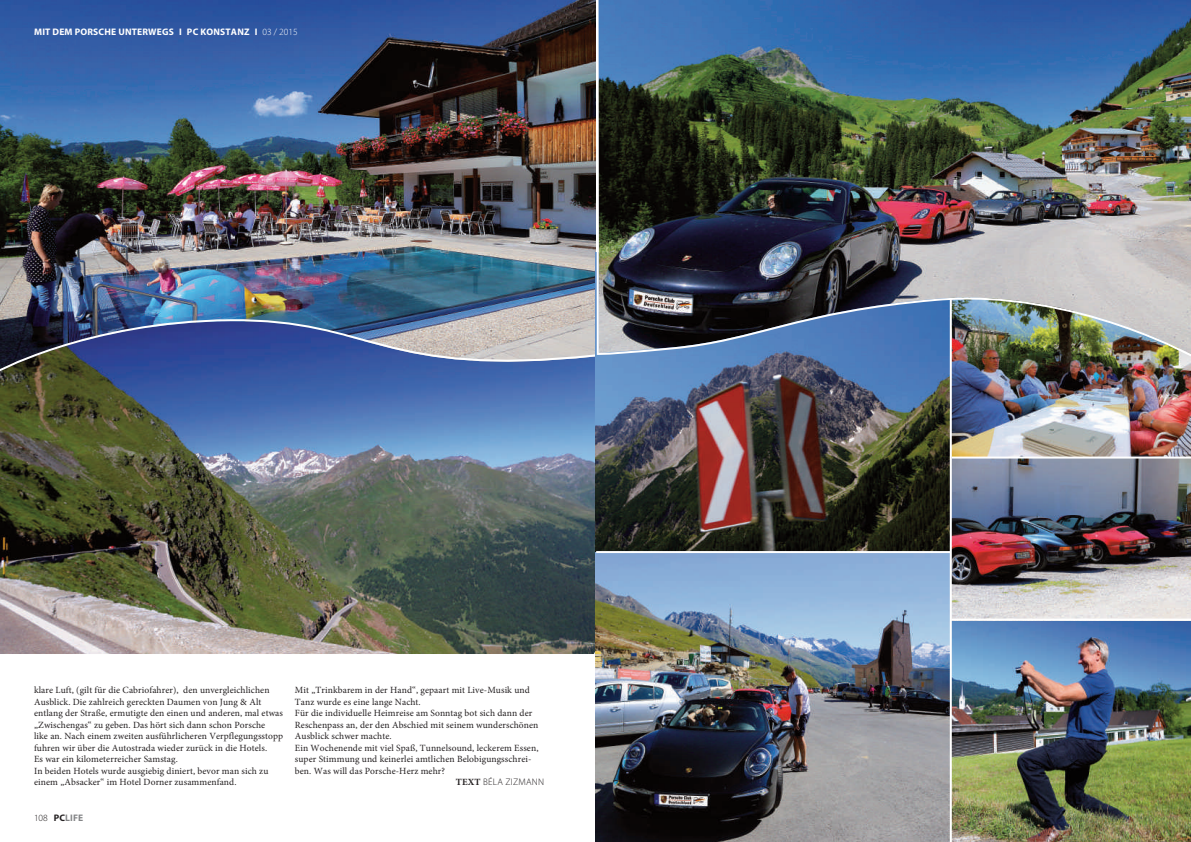
<style>
.page{position:relative;width:1191px;height:842px;background:#fff}
.page>*{position:absolute;margin:0;border:0;box-sizing:border-box;transform-origin:0 0}
.t1{font:9.5px/11.5px "Minion Pro";letter-spacing:.01em;color:#231f20}
.t2{font:700 9.5px "Myriad Pro";letter-spacing:.02em;color:#fff}
.t3{font:300 9.5px "Myriad Pro";letter-spacing:.03em;color:#231f20}
.t4{font:700 9.5px "Myriad Pro";letter-spacing:.02em;color:#848587}
.s1{font-weight:300}
.s2{font-family:"Minion Pro";font-weight:700}
.s3{font-weight:300;color:#231f20}
.s4{color:#231f20}
</style>
<div class="page">
<img style="left:0;top:1px;width:586px;height:317px">
<img style="left:0;top:318px;width:595px;height:336px">
<img style="left:951px;top:621px;width:239px;height:221px">
<img style="left:595px;top:361px;width:354px;height:191px">
<img style="left:595px;top:552px;width:354px;height:290px">
<img style="left:951px;top:361px;width:239px;height:95px">
<img style="left:951px;top:459px;width:239px;height:160px">
<img style="left:586px;top:1px;width:604px;height:360px">
<hr style="left:949px;top:298px;width:2px;height:544px;background:#fff">
<hr style="left:596px;top:551px;width:355px;height:2px;background:#fff">
<p class="t2" style="left:34px;top:27px;width:265px">MIT DEM PORSCHE UNTERWEGS I PC KONSTANZ I <span class="s1">03 / 2015</span></p>
<p class="t1" style="left:34px;top:685px;width:251px">klare Luft, (gilt für die Cabriofahrer), den unvergleichlichen Ausblick. Die zahlreich gereckten Daumen von Jung &amp; Alt entlang der Straße, ermutigte den einen und anderen, mal etwas „Zwischengas“ zu geben. Das hört sich dann schon Porsche<br>like an. Nach einem zweiten ausführlicheren Verpflegungsstopp fuhren wir über die Autostrada wieder zurück in die Hotels.<br>Es war ein kilometerreicher Samstag.<br>In beiden Hotels wurde ausgiebig diniert, bevor man sich zu einem „Absacker“ im Hotel Dorner zusammenfand.</p>
<p class="t1" style="left:295px;top:685px;width:245px">Mit „Trinkbarem in der Hand“, gepaart mit Live-Musik und Tanz wurde es eine lange Nacht.<br>Für die individuelle Heimreise am Sonntag bot sich dann der Reschenpass an, der den Abschied mit seinem wunderschönen Ausblick schwer machte.<br>Ein Wochenende mit viel Spaß, Tunnelsound, leckerem Essen, super Stimmung und keinerlei amtlichen Belobigungsschrei&shy;ben. Was will das Porsche-Herz mehr?</p>
<p class="t3" style="left:456px;top:777px;width:90px"><span class="s2">TEXT</span> BÉLA ZIZMANN</p>
<p class="t4" style="left:34px;top:812px;width:51px"><span class="s3">108</span> <span class="s4">PC</span>LIFE</p>
</div>
